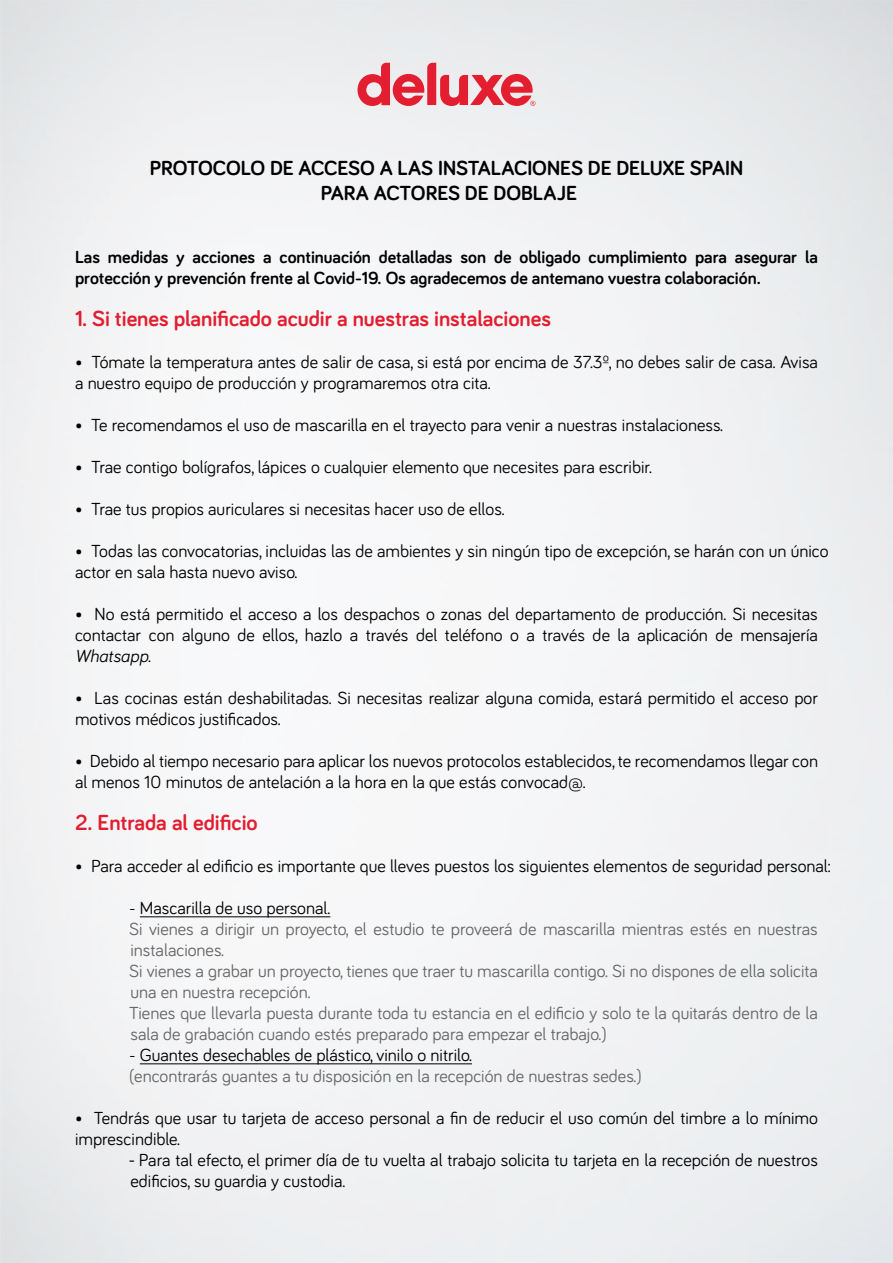
<style>
.page{position:relative;width:893px;height:1263px;background:#fff}
.page>*{position:absolute;margin:0;border:0;box-sizing:border-box;transform-origin:0 0}
.t1{font:700 22.5px "Bariol";color:#e31e30}
.t2{font:700 21px/25.5px "Bariol";letter-spacing:-.005em;color:#000;text-align:center}
.t3{font:18px/21px "Bariol";color:#000}
.t4{font:18px/21px "Bariol";color:#666}
.t5{font:700 18px/21px "Bariol";color:#000}
.s1{font-style:italic}
.s2{font-family:"Myriad Pro"}
</style>
<div class="page">
<hr style="left:140px;top:916px;width:190px;height:1px;background:#000">
<hr style="left:140px;top:1063px;width:332px;height:1px;background:#000">
<svg style="left:358px;top:63px;width:177px;height:43px;background:#e78993"></svg>
<p class="t2" style="left:150px;top:154px;width:595px">PROTOCOLO DE ACCESO A LAS INSTALACIONES DE DELUXE SPAIN<br>PARA ACTORES DE DOBLAJE</p>
<p class="t5" style="left:75px;top:246px;width:744px">Las medidas y acciones a continuación detalladas son de obligado cumplimiento para asegurar la protección y prevención frente al Covid-19. Os agradecemos de antemano vuestra colaboración.</p>
<p class="t1" style="left:75px;top:303px;width:477px">1. Si tienes planificado acudir a nuestras instalaciones</p>
<p class="t3" style="left:75px;top:351px;width:744px">• Tómate la temperatura antes de salir de casa, si está por encima de 37.3º, no debes salir de casa. Avisa a nuestro equipo de producción y programaremos otra cita.</p>
<p class="t3" style="left:75px;top:414px;width:650px">• Te recomendamos el uso de mascarilla en el trayecto para venir a nuestras instalacioness.</p>
<p class="t3" style="left:75px;top:456px;width:578px">• Trae contigo bolígrafos, lápices o cualquier elemento que necesites para escribir.</p>
<p class="t3" style="left:75px;top:498px;width:431px">• Trae tus propios auriculares si necesitas hacer uso de ellos.</p>
<p class="t3" style="left:75px;top:540px;width:755px">• Todas las convocatorias, incluidas las de ambientes y sin ningún tipo de excepción, se harán con un único actor en sala hasta nuevo aviso.</p>
<p class="t3" style="left:75px;top:603px;width:744px;text-align:justify">• No está permitido el acceso a los despachos o zonas del departamento de producción. Si necesitas contactar con alguno de ellos, hazlo a través del teléfono o a través de la aplicación de mensajería <span class="s1">Whatsapp</span>.</p>
<p class="t3" style="left:75px;top:687px;width:744px">• Las cocinas están deshabilitadas. Si necesitas realizar alguna comida, estará permitido el acceso por motivos médicos justificados.</p>
<p class="t3" style="left:75px;top:750px;width:745px">• Debido al tiempo necesario para aplicar los nuevos protocolos establecidos, te recomendamos llegar con al menos 10 minutos de antelación a la hora en la que estás convocad@.</p>
<p class="t1" style="left:75px;top:807px;width:184px">2. Entrada al edificio</p>
<p class="t3" style="left:75px;top:855px;width:757px">• Para acceder al edificio es importante que lleves puestos los siguientes elementos de seguridad personal:</p>
<p class="t3" style="left:129px;top:897px;width:203px">- Mascarilla de uso personal.</p>
<p class="t4" style="left:129px;top:918px;width:690px">Si vienes a dirigir un proyecto, el estudio te proveerá de mascarilla mientras estés en nuestras instalaciones.<br>Si vienes a grabar un proyecto, tienes que traer tu mascarilla contigo. Si no dispones de ella solicita una en nuestra recepción.<br>Tienes que llevarla puesta durante toda tu estancia en el edificio y solo te la quitarás dentro de la sala de grabación cuando estés preparado para empezar el trabajo.)</p>
<p class="t3" style="left:129px;top:1044px;width:345px">- Guantes desechables de plástico, vinilo o nitrilo.</p>
<p class="t4" style="left:129px;top:1065px;width:514px">(encontrarás guantes a tu disposición en la recepción de nuestras sedes.)</p>
<p class="t3" style="left:75px;top:1107px;width:744px">• Tendrás que usar tu tarjeta de acceso personal a fin de reducir el uso común del timbre a lo mínimo imprescindible.</p>
<p class="t3" style="left:129px;top:1149px;width:690px"><span class="s2">-</span> Para tal efecto, el primer día de tu vuelta al trabajo solicita tu tarjeta en la recepción de nuestros edificios, su guardia y custodia.</p>
</div>
